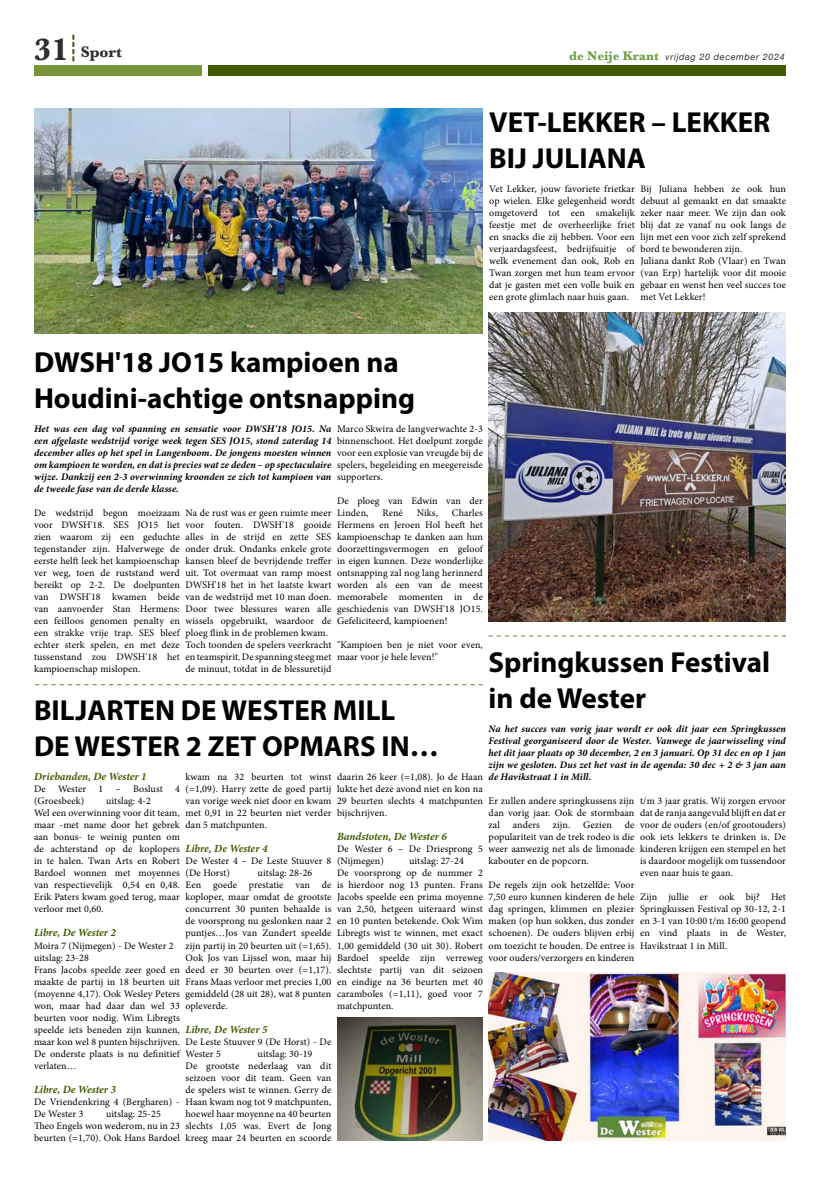
<style>
.page{position:relative;width:820px;height:1177px;background:#fff}
.page>*{position:absolute;margin:0;border:0;box-sizing:border-box;transform-origin:0 0}
.t1{font:700 29px/36px "Myriad Pro";color:#000}
.t2{font:700 16px "Baskerville";color:#302d2b}
.t3{font:italic 700 11px "Minion Pro";letter-spacing:-.005em;color:#425a00}
.t4{font:10px/12px "Minion Pro";letter-spacing:.01em;color:#000}
.t5{font:italic 700 10px/12px "Minion Pro";letter-spacing:.01em;color:#000;text-align:justify}
.t6{font:italic 9px "Helvetica Neue";letter-spacing:.07em;color:#34302e}
.s1{font-size:32px}
.s2{font-family:"Baskerville";font-weight:700;font-style:normal;font-size:13px;color:#6e9e43}
</style>
<div class="page">
<div style="left:34px;top:65px;width:167px;height:11px;background:#77953a"></div>
<div style="left:208px;top:65px;width:577px;height:11px;background:#425a00"></div>
<svg style="left:72px;top:35px;width:2px;height:26px"></svg>
<svg style="left:35px;top:684px;width:447px;height:1px"></svg>
<svg style="left:488px;top:635px;width:297px;height:1px"></svg>
<img style="left:34px;top:108px;width:448px;height:225px">
<img style="left:488px;top:312px;width:297px;height:309px">
<img style="left:337px;top:1017px;width:145px;height:123px">
<img style="left:488px;top:972px;width:297px;height:168px">
<h2 class="t2" style="left:34px;top:41px;width:89px"><span class="s1">31</span> Sport</h2>
<p class="t6" style="left:569px;top:50px;width:217px"><span class="s2">de Neije Krant</span> vrijdag 20 december 2024</p>
<h1 class="t1" style="left:489px;top:103px;width:282px">VET-LEKKER – LEKKER<br>BIJ JULIANA</h1>
<p class="t4" style="left:489px;top:183px;width:147px;text-align:justify">Vet Lekker, jouw favoriete frietkar op wielen. Elke gelegenheid wordt omgetoverd tot een smakelijk feestje met de overheerlijke friet en snacks die zij hebben. Voor een verjaardagsfeest, bedrijfsuitje of welk evenement dan ook, Rob en Twan zorgen met hun team ervoor dat je gasten met een volle buik en een grote glimlach naar huis gaan.</p>
<p class="t4" style="left:640px;top:183px;width:147px">Bij Juliana hebben ze ook hun debuut al gemaakt en dat smaakte zeker naar meer. We zijn dan ook blij dat ze vanaf nu ook langs de lijn met een voor zich zelf sprekend bord te bewonderen zijn.<br>Juliana dankt Rob (Vlaar) en Twan (van Erp) hartelijk voor dit mooie gebaar en wenst hen veel succes toe met Vet Lekker!</p>
<h1 class="t1" style="left:34px;top:343px;width:382px">DWSH'18 JO15 kampioen na<br>Houdini-achtige ontsnapping</h1>
<p class="t5" style="left:34px;top:423px;width:299px">Het was een dag vol spanning en sensatie voor DWSH'18 JO15. Na een afgelaste wedstrijd vorige week tegen SES JO15, stond zaterdag 14 december alles op het spel in Langenboom. De jongens moesten winnen om kampioen te worden, en dat is precies wat ze deden – op spectaculaire wijze. Dankzij een 2-3 overwinning kroonden ze zich tot kampioen van de tweede fase van de derde klasse.</p>
<p class="t4" style="left:34px;top:507px;width:147px;text-align:justify">De wedstrijd begon moeizaam voor DWSH'18. SES JO15 liet zien waarom zij een geduchte tegenstander zijn. Halverwege de eerste helft leek het kampioenschap ver weg, toen de ruststand werd bereikt op 2-2. De doelpunten van DWSH'18 kwamen beide van aanvoerder Stan Hermens: een feilloos genomen penalty en een strakke vrije trap. SES bleef echter sterk spelen, en met deze tussenstand zou DWSH'18 het kampioenschap mislopen.</p>
<p class="t4" style="left:185px;top:507px;width:147px">Na de rust was er geen ruimte meer voor fouten. DWSH'18 gooide alles in de strijd en zette SES onder druk. Ondanks enkele grote kansen bleef de bevrijdende treffer uit. Tot overmaat van ramp moest<br>DWSH'18 het in het laatste kwart van de wedstrijd met 10 man doen.<br>Door twee blessures waren alle wissels opgebruikt, waardoor de ploeg flink in de problemen kwam.<br>Toch toonden de spelers veerkracht en teamspirit. De spanning steeg met de minuut, totdat in de blessuretijd</p>
<p class="t4" style="left:337px;top:423px;width:147px;text-align:justify">Marco Skwira de langverwachte 2-3 binnenschoot. Het doelpunt zorgde voor een explosie van vreugde bij de spelers, begeleiding en meegereisde supporters.</p>
<p class="t4" style="left:337px;top:495px;width:147px">De ploeg van Edwin van der<br>Linden,</p>
<p class="t4" style="left:337px;top:507px;width:147px;text-align:justify;text-indent:115px">Charles Hermens en Jeroen Hol heeft het kampioenschap te danken aan hun doorzettingsvermogen en geloof in eigen kunnen. Deze wonderlijke ontsnapping zal nog lang herinnerd worden als een van de meest memorabele momenten in de geschiedenis van DWSH'18 JO15.<br>Gefeliciteerd, kampioenen!</p>
<p class="t4" style="left:337px;top:639px;width:147px">"Kampioen ben je niet voor even, maar voor je hele leven!"</p>
<p class="t4" style="left:382px;top:507px;width:22px">René</p>
<p class="t4" style="left:416px;top:507px;width:23px">Niks,</p>
<h1 class="t1" style="left:488px;top:643px;width:283px">Springkussen Festival in de Wester</h1>
<p class="t5" style="left:488px;top:723px;width:299px">Na het succes van vorig jaar wordt er ook dit jaar een Springkussen Festival georganiseerd door de Wester. Vanwege de jaarwisseling vind het dit jaar plaats op 30 december, 2 en 3 januari. Op 31 dec en op 1 jan zijn we gesloten. Dus zet het vast in de agenda: 30 dec + 2 &amp; 3 jan aan de Havikstraat 1 in Mill.</p>
<p class="t4" style="left:488px;top:795px;width:147px;text-align:justify">Er zullen andere springkussens zijn dan vorig jaar. Ook de stormbaan zal</p>
<h1 class="t1" style="left:34px;top:691px;width:406px">BILJARTEN DE WESTER MILL<br>DE WESTER 2 ZET OPMARS IN…</h1>
<p class="t3" style="left:34px;top:769px;width:114px">Driebanden, De Wester 1</p>
<p class="t4" style="left:34px;top:783px;width:147px">De Wester 1 – Boslust 4 (Groesbeek)</p>
<p class="t4" style="left:185px;top:771px;width:147px;text-align:justify">kwam na 32 beurten tot winst (=1,09). Harry zette de goed partij van vorige week niet door en kwam met 0,91 in 22 beurten niet verder dan 5 matchpunten.</p>
<p class="t3" style="left:185px;top:841px;width:83px">Libre, De Wester 4</p>
<p class="t4" style="left:185px;top:855px;width:147px">De Wester 4 – De Leste Stuuver 8 (De Horst)</p>
<p class="t4" style="left:337px;top:771px;width:147px;text-align:justify">daarin 26 keer (=1,08). Jo de Haan lukte het deze avond niet en kon na 29 beurten slechts 4 matchpunten bijschrijven.</p>
<p class="t3" style="left:337px;top:829px;width:111px">Bandstoten, De Wester 6</p>
<p class="t4" style="left:337px;top:843px;width:147px">De Wester 6 – De Driesprong 5 (Nijmegen)</p>
<p class="t4" style="left:34px;top:795px;width:147px;text-indent:72px">uitslag: 4-2<br>Wel een overwinning voor dit team, maar -met name door het gebrek aan bonus- te weinig punten om de achterstand op de koplopers in te halen. Twan Arts en Robert<br>Bardoel wonnen met moyennes van respectievelijk 0,54 en 0,48.<br>Erik Paters kwam goed terug, maar verloor met 0,60.</p>
<p class="t3" style="left:34px;top:925px;width:83px">Libre, De Wester 2</p>
<p class="t4" style="left:34px;top:939px;width:147px">Moira 7 (Nijmegen) - De Wester 2 uitslag: 23-28<br>Frans Jacobs speelde zeer goed en maakte de partij in 18 beurten uit (moyenne 4,17). Ook Wesley Peters won, maar had daar dan wel 33 beurten voor nodig. Wim Libregts speelde iets beneden zijn kunnen, maar kon wel 8 punten bijschrijven.<br>De onderste plaats is nu definitief verlaten…</p>
<p class="t3" style="left:34px;top:1081px;width:83px">Libre, De Wester 3</p>
<p class="t4" style="left:34px;top:1095px;width:147px">De Vriendenkring 4 (Bergharen) -<br>De Wester 3</p>
<p class="t4" style="left:639px;top:795px;width:147px;text-align:justify">t/m 3 jaar gratis. Wij zorgen ervoor dat de ranja aangevuld blijft en dat er voor de ouders (en/of grootouders) ook iets lekkers te drinken is. De kinderen krijgen een stempel en het is daardoor mogelijk om tussendoor even naar huis te gaan.</p>
<p class="t4" style="left:639px;top:891px;width:147px;text-align:justify">Zijn jullie er ook bij? Het Springkussen Festival op 30-12, 2-1 en 3-1 van 10:00 t/m 16:00 geopend en vind plaats in de Wester, Havikstraat 1 in Mill.</p>
<p class="t4" style="left:488px;top:819px;width:147px;text-align:justify;text-indent:136px">de populariteit van de trek rodeo is die weer aanwezig net als de limonade kabouter en de popcorn.</p>
<p class="t4" style="left:488px;top:879px;width:147px;text-align:justify">De regels zijn ook hetzelfde: Voor 7,50 euro kunnen kinderen de hele dag springen, klimmen en plezier maken (op hun sokken, dus zonder schoenen). De ouders blijven erbij om toezicht te houden. De entree is voor ouders/verzorgers en kinderen</p>
<p class="t4" style="left:512px;top:819px;width:29px">anders</p>
<p class="t4" style="left:552px;top:819px;width:19px">zijn.</p>
<p class="t4" style="left:583px;top:819px;width:30px">Gezien</p>
<p class="t4" style="left:337px;top:855px;width:147px;text-indent:72px">uitslag: 27-24<br>De voorsprong op de nummer 2 is hierdoor nog 13 punten. Frans<br>Jacobs speelde een prima moyenne van 2,50, hetgeen uiteraard winst en 10 punten betekende. Ook Wim<br>Libregts wist te winnen, met exact<br>1,00 gemiddeld (30 uit 30). Robert<br>Bardoel speelde zijn verreweg slechtste partij van dit seizoen en eindige na 36 beurten met 40 caramboles (=1,11), goed voor 7 matchpunten.</p>
<p class="t4" style="left:185px;top:867px;width:147px;text-indent:72px">uitslag: 28-26<br>Een goede prestatie van de koploper, maar omdat de grootste concurrent 30 punten behaalde is de voorsprong nu geslonken naar 2 puntjes…Jos van Zundert speelde zijn partij in 20 beurten uit (=1,65).<br>Ook Jos van Lijssel won, maar hij deed er 30 beurten over (=1,17).<br>Frans Maas verloor met precies 1,00 gemiddeld (28 uit 28), wat 8 punten opleverde.</p>
<p class="t3" style="left:185px;top:1021px;width:83px">Libre, De Wester 5</p>
<p class="t4" style="left:185px;top:1035px;width:147px">De Leste Stuuver 9 (De Horst) - De<br>Wester 5</p>
<p class="t4" style="left:185px;top:1047px;width:147px;text-indent:72px">uitslag: 30-19<br>De grootste nederlaag van dit seizoen voor dit team. Geen van de spelers wist te winnen. Gerry de<br>Haan kwam nog tot 9 matchpunten, hoewel haar moyenne na 40 beurten slechts 1,05 was. Evert de Jong kreeg maar 24 beurten en scoorde</p>
<p class="t4" style="left:34px;top:1107px;width:147px;text-indent:72px">uitslag: 25-25<br>Theo Engels won wederom, nu in 23 beurten (=1,70). Ook Hans Bardoel</p>
</div>
